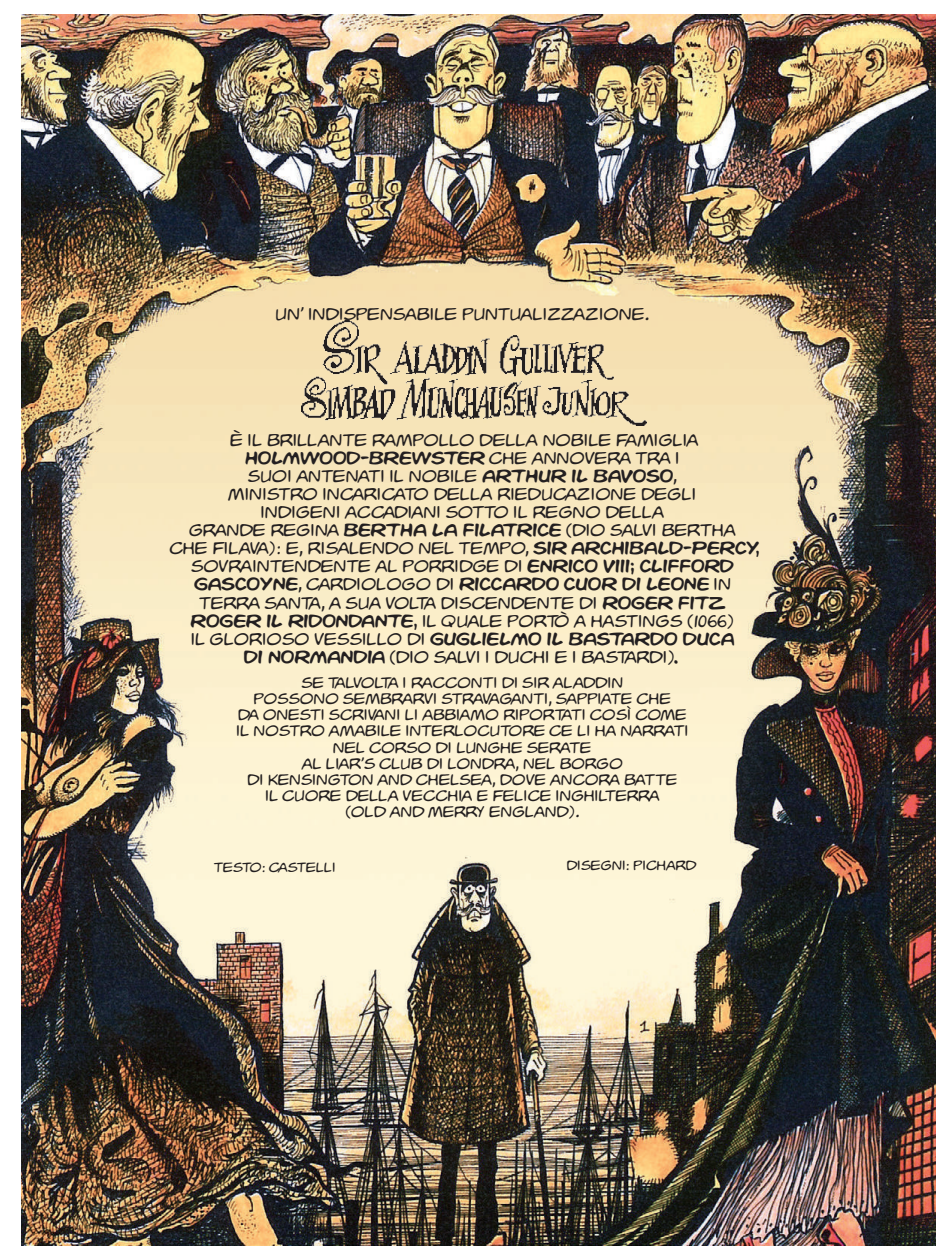
<style>
.page{position:relative;width:936px;height:1255px;background:#fff}
.page>*{position:absolute;margin:0;border:0;box-sizing:border-box;transform-origin:0 0}
.t1{font:15px/18px "Whiz Bang";color:#231f20;text-align:center}
.t2{font:13.5px/16.2px "Whiz Bang";color:#231f20;text-align:center}
.t3{font:11.85px "Whiz Bang";color:#231f20}
.s1{font-weight:700}
.s2{font-weight:700;font-style:italic}
</style>
<div class="page">
<img style="left:21px;top:15px;width:914px;height:1229px">
<img style="left:301px;top:321px;width:345px;height:104px">
<p class="t1" style="left:276px;top:305px;width:375px">UN’ INDISPENSABILE PUNTUALIZZAZIONE.</p>
<p class="t1" style="left:170px;top:431px;width:591px">È IL BRILLANTE RAMPOLLO DELLA NOBILE FAMIGLIA <span class="s1">HOLMWOOD-BREWSTER</span> CHE ANNOVERA TRA I<br>SUOI ANTENATI IL NOBILE <span class="s1">ARTHUR IL BAVOSO</span>,<br>MINISTRO INCARICATO DELLA RIEDUCAZIONE DEGLI<br>INDIGENI ACCADIANI SOTTO IL REGNO DELLA<br>GRANDE REGINA <span class="s1">BERTHA LA FILATRICE</span> (DIO SALVI BERTHA<br>CHE FILAVA): E, RISALENDO NEL TEMPO, <span class="s1">SIR ARCHIBALD-PERCY, </span>SOVRAINTENDENTE AL PORRIDGE DI <span class="s1">ENRICO VIII; CLIFFORD GASCOYNE</span>, CARDIOLOGO DI <span class="s1">RICCARDO CUOR DI LEONE</span> IN TERRA SANTA, A SUA VOLTA DISCENDENTE DI <span class="s1">ROGER FITZ ROGER IL RIDONDANTE,</span> IL QUALE PORTÒ A HASTINGS (1066)<br>IL GLORIOSO VESSILLO DI <span class="s1">GUGLIELMO IL BASTARDO DUCA<br>DI NORMANDIA</span> (DIO SALVI I DUCHI E I BASTARDI)<span class="s2">.</span></p>
<p class="t2" style="left:236px;top:674px;width:454px">SE TALVOLTA I RACCONTI DI SIR ALADDIN<br>POSSONO SEMBRARVI STRAVAGANTI, SAPPIATE CHE<br>DA ONESTI SCRIVANI LI ABBIAMO RIPORTATI COSÌ COME IL NOSTRO AMABILE INTERLOCUTORE CE LI HA NARRATI NEL CORSO DI LUNGHE SERATE<br>AL LIAR’S CLUB DI LONDRA, NEL BORGO<br>DI KENSINGTON AND CHELSEA, DOVE ANCORA BATTE<br>IL CUORE DELLA VECCHIA E FELICE INGHILTERRA<br>(OLD AND MERRY ENGLAND).</p>
<p class="t3" style="left:214px;top:859px;width:123px">TESTO: CASTELLI</p>
<p class="t3" style="left:567px;top:857px;width:131px">DISEGNI: PICHARD</p>
</div>
